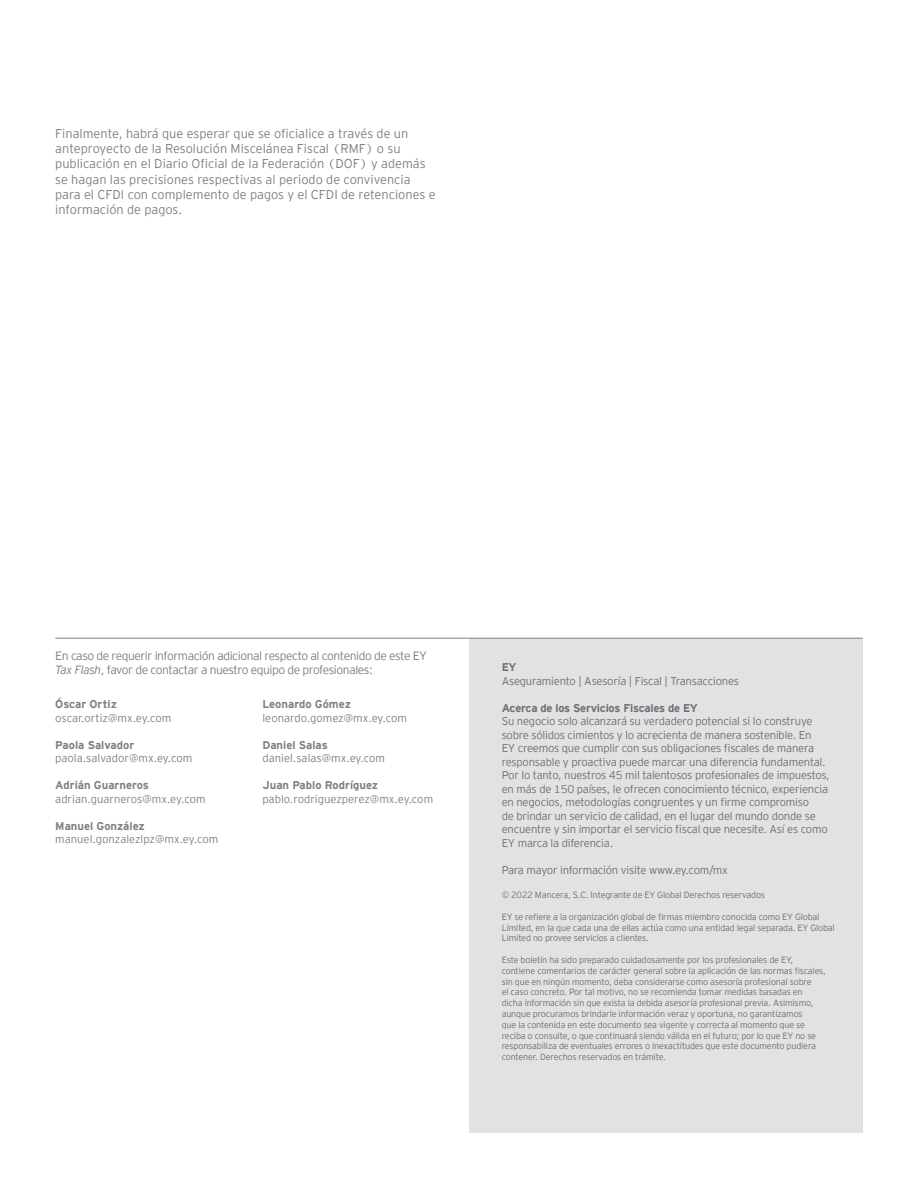
<style>
.page{position:relative;width:918px;height:1188px;background:#fff}
.page>*{position:absolute;margin:0;border:0;box-sizing:border-box;transform-origin:0 0}
.t1{font:300 12.75px/15.3px "EY Interstate";color:#808083}
.t2{font:300 12px/14.4px "EY Interstate";letter-spacing:-.035em;color:#808083}
.t3{font:300 11.25px/13.5px "EY Interstate";letter-spacing:-.02em;color:#717074}
.t4{font:300 11.25px "EY Interstate";color:#808083}
.t5{font:700 11.25px "EY Interstate";color:#808083}
.t6{font:700 11.25px "EY Interstate";letter-spacing:-.02em;color:#717074}
.t7{font:300 9px/10.8px "EY Interstate";letter-spacing:-.02em;color:#717074}
.s1{font-style:italic}
</style>
<div class="page">
<div style="left:470px;top:638px;width:393px;height:495px;background:#e1e2e4"></div>
<hr style="left:55px;top:638px;width:808px;height:1px;background:#808083">
<p class="t1" style="left:55px;top:126px;width:382px">Finalmente, habrá que esperar que se oficialice a través de un anteproyecto de la Resolución Miscelánea Fiscal (RMF) o su publicación en el Diario Oficial de la Federación (DOF) y además se hagan las precisiones respectivas al periodo de convivencia para el CFDI con complemento de pagos y el CFDI de retenciones e información de pagos.</p>
<p class="t2" style="left:55px;top:649px;width:373px">En caso de requerir información adicional respecto al contenido de este EY<br><span class="s1">Tax Flash</span>, favor de contactar a nuestro equipo de profesionales:</p>
<p class="t5" style="left:55px;top:698px;width:63px">Óscar Ortiz</p>
<p class="t4" style="left:55px;top:711px;width:118px">oscar.ortiz@mx.ey.com</p>
<p class="t5" style="left:55px;top:738px;width:80px">Paola Salvador</p>
<p class="t4" style="left:55px;top:752px;width:139px">paola.salvador@mx.ey.com</p>
<p class="t5" style="left:55px;top:779px;width:95px">Adrián Guarneros</p>
<p class="t4" style="left:55px;top:792px;width:152px">adrian.guarneros@mx.ey.com</p>
<p class="t5" style="left:55px;top:819px;width:91px">Manuel González</p>
<p class="t4" style="left:55px;top:833px;width:165px">manuel.gonzalezlpz@mx.ey.com</p>
<p class="t5" style="left:262px;top:698px;width:90px">Leonardo Gómez</p>
<p class="t4" style="left:262px;top:711px;width:146px">leonardo.gomez@mx.ey.com</p>
<p class="t5" style="left:262px;top:738px;width:67px">Daniel Salas</p>
<p class="t4" style="left:262px;top:752px;width:124px">daniel.salas@mx.ey.com</p>
<p class="t5" style="left:262px;top:779px;width:117px">Juan Pablo Rodríguez</p>
<p class="t4" style="left:262px;top:792px;width:172px">pablo.rodriguezperez@mx.ey.com</p>
<p class="t6" style="left:502px;top:661px;width:16px">EY</p>
<p class="t3" style="left:502px;top:674px;width:239px">Aseguramiento | Asesoría | Fiscal | Transacciones</p>
<p class="t6" style="left:502px;top:702px;width:198px">Acerca de los Servicios Fiscales de EY</p>
<p class="t3" style="left:502px;top:715px;width:330px">Su negocio solo alcanzará su verdadero potencial si lo construye sobre sólidos cimientos y lo acrecienta de manera sostenible. En<br>EY creemos que cumplir con sus obligaciones fiscales de manera responsable y proactiva puede marcar una diferencia fundamental.<br>Por lo tanto, nuestros 45 mil talentosos profesionales de impuestos, en más de 150 países, le ofrecen conocimiento técnico, experiencia en negocios, metodologías congruentes y un firme compromiso<br>de brindar un servicio de calidad, en el lugar del mundo donde se encuentre y sin importar el servicio fiscal que necesite. Así es como EY marca la diferencia.</p>
<p class="t3" style="left:502px;top:863px;width:228px">Para mayor información visite www.ey.com/mx</p>
<p class="t7" style="left:502px;top:890px;width:265px">© 2022 Mancera, S.C. Integrante de EY Global Derechos reservados</p>
<p class="t7" style="left:502px;top:911px;width:335px">EY se refiere a la organización global de firmas miembro conocida como EY Global<br>Limited, en la que cada una de ellas actúa como una entidad legal separada. EY Global<br>Limited no provee servicios a clientes.</p>
<p class="t7" style="left:502px;top:954px;width:326px">Este boletín ha sido preparado cuidadosamente por los profesionales de EY, contiene comentarios de carácter general sobre la aplicación de las normas fiscales, sin que en ningún momento, deba considerarse como asesoría profesional sobre<br>el caso concreto. Por tal motivo, no se recomienda tomar medidas basadas en dicha información sin que exista la debida asesoría profesional previa. Asimismo, aunque procuramos brindarle información veraz y oportuna, no garantizamos<br>que la contenida en este documento sea vigente y correcta al momento que se reciba o consulte, o que continuará siendo válida en el futuro; por lo que EY no se responsabiliza de eventuales errores o inexactitudes que este documento pudiera contener. Derechos reservados en trámite.</p>
</div>
